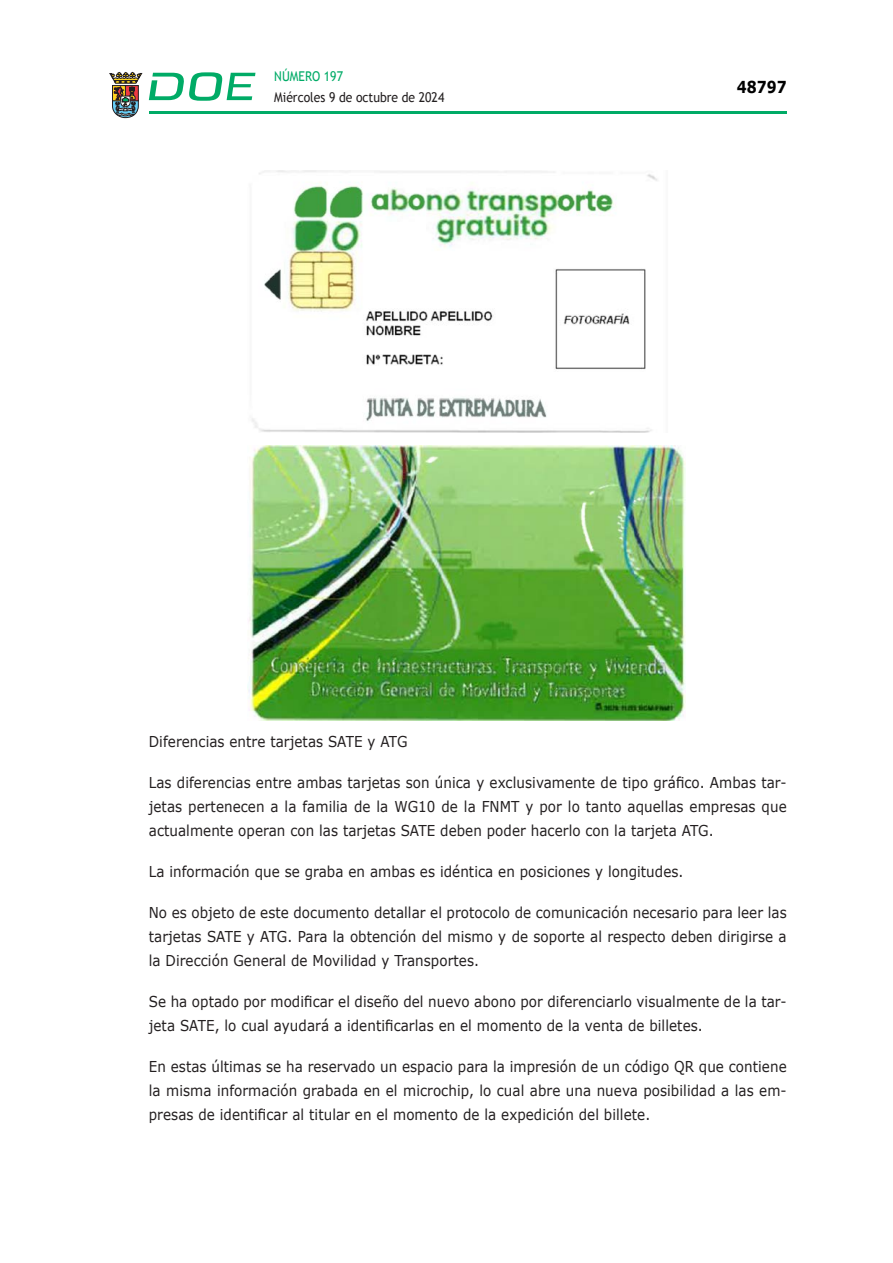
<style>
.page{position:relative;width:893px;height:1263px;background:#fff}
.page>*{position:absolute;margin:0;border:0;box-sizing:border-box;transform-origin:0 0}
.t1{font:700 16.5px "Verdana";color:#000;scale:.85 1}
.CUERPO_DE_TEXTO{font:15px/24px "Verdana";letter-spacing:.005em;color:#231f20;text-align:justify;scale:.9 1}
.t2{font:13.5px "Trebuchet MS";color:#231f20;scale:.9 1}
.t3{font:13.5px "Trebuchet MS";color:#00ab67;scale:.9 1}
</style>
<div class="page">
<hr style="left:149px;top:111px;width:638px;height:3px;background:#00ab66">
<svg style="left:109px;top:72px;width:33px;height:46px"></svg>
<svg style="left:149px;top:72px;width:106px;height:29px"></svg>
<img style="left:252px;top:170px;width:405px;height:262px">
<img style="left:248px;top:445px;width:437px;height:275px">
<p class="t3" style="left:274px;top:68px;width:78px">NÚMERO 197</p>
<p class="t2" style="left:274px;top:89px;width:190px">Miércoles 9 de octubre de 2024</p>
<p class="t1" style="left:737px;top:76px;width:60px">48797</p>
<p class="CUERPO_DE_TEXTO" style="left:149px;top:730px;width:289px">Diferencias entre tarjetas SATE y ATG</p>
<p class="CUERPO_DE_TEXTO" style="left:149px;top:771px;width:710px">Las diferencias entre ambas tarjetas son única y exclusivamente de tipo gráfico. Ambas tar&shy;jetas pertenecen a la familia de la WG10 de la FNMT y por lo tanto aquellas empresas que actualmente operan con las tarjetas SATE deben poder hacerlo con la tarjeta ATG.</p>
<p class="CUERPO_DE_TEXTO" style="left:149px;top:860px;width:596px">La información que se graba en ambas es idéntica en posiciones y longitudes.</p>
<p class="CUERPO_DE_TEXTO" style="left:149px;top:901px;width:710px">No es objeto de este documento detallar el protocolo de comunicación necesario para leer las tarjetas SATE y ATG. Para la obtención del mismo y de soporte al respecto deben dirigirse a la Dirección General de Movilidad y Transportes.</p>
<p class="CUERPO_DE_TEXTO" style="left:149px;top:990px;width:710px">Se ha optado por modificar el diseño del nuevo abono por diferenciarlo visualmente de la tar&shy;jeta SATE, lo cual ayudará a identificarlas en el momento de la venta de billetes.</p>
<p class="CUERPO_DE_TEXTO" style="left:149px;top:1055px;width:710px">En estas últimas se ha reservado un espacio para la impresión de un código QR que contiene la misma información grabada en el microchip, lo cual abre una nueva posibilidad a las em&shy;presas de identificar al titular en el momento de la expedición del billete.</p>
</div>
